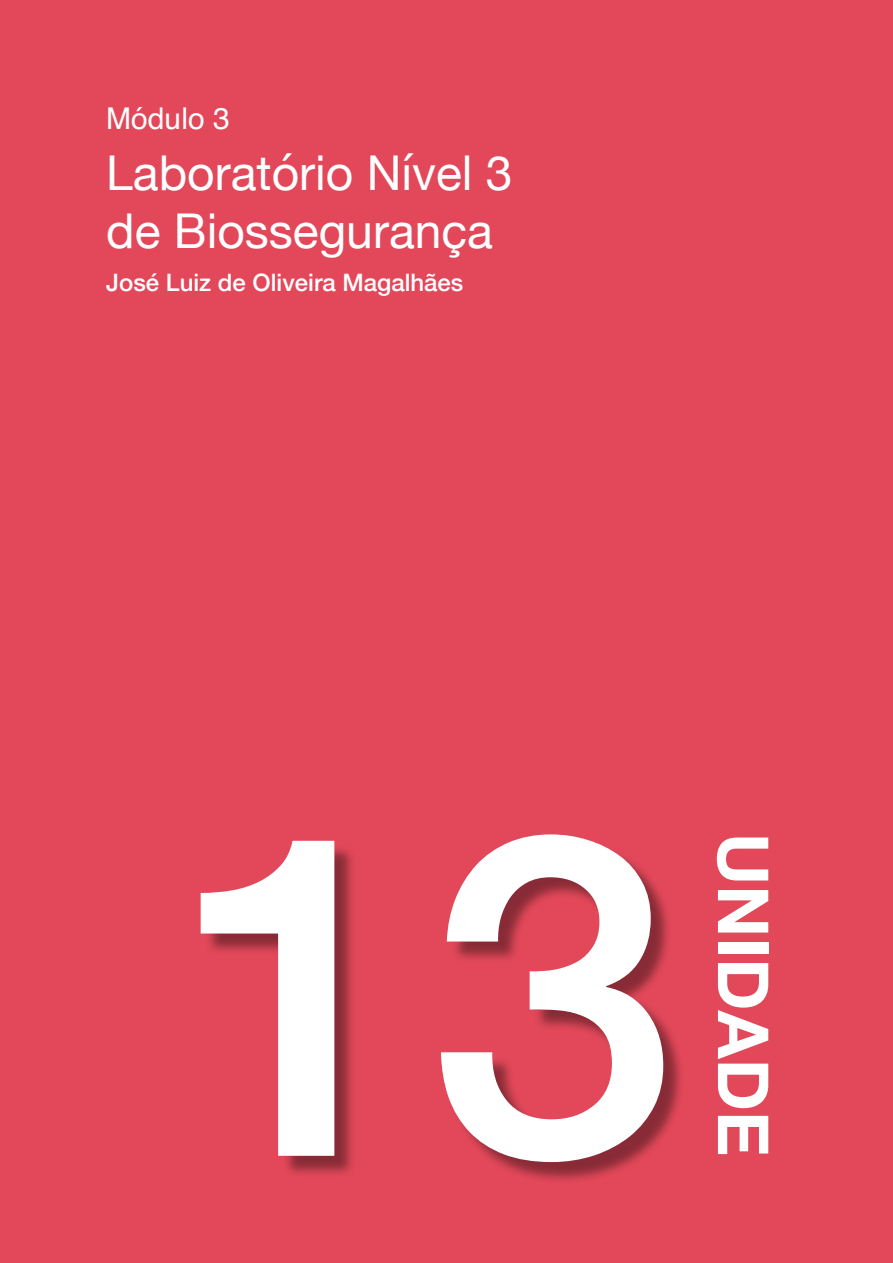
<style>
.page{position:relative;width:893px;height:1263px;background:#e2485a}
.page>*{position:absolute;margin:0;border:0;box-sizing:border-box;transform-origin:0 0}
.t1{font:500 450px "Helvetica Neue";color:#fff}
.t2{font:700 70.5px "Helvetica Neue";color:#fff}
.t3{font:48px/57.6px "Helvetica Neue";color:#fff}
.t4{font:30px "Helvetica";color:#fff}
.t5{font:500 24px "Helvetica Neue";color:#fff}
</style>
<div class="page">
<div style="left:204px;top:838px;width:481px;height:346px;background:#000;opacity:.4"></div>
<p class="t4" style="left:106px;top:95px;width:125px">Módulo 3</p>
<p class="t3" style="left:106px;top:147px;width:408px">Laboratório Nível 3 de Biossegurança</p>
<p class="t5" style="left:106px;top:263px;width:359px">José Luiz de Oliveira Magalhães</p>
<h1 class="t1" style="left:177px;top:634px;width:502px">13</h1>
<h2 class="t2" style="left:798px;top:833px;width:325px;rotate:90deg">UNIDADE</h2>
</div>
